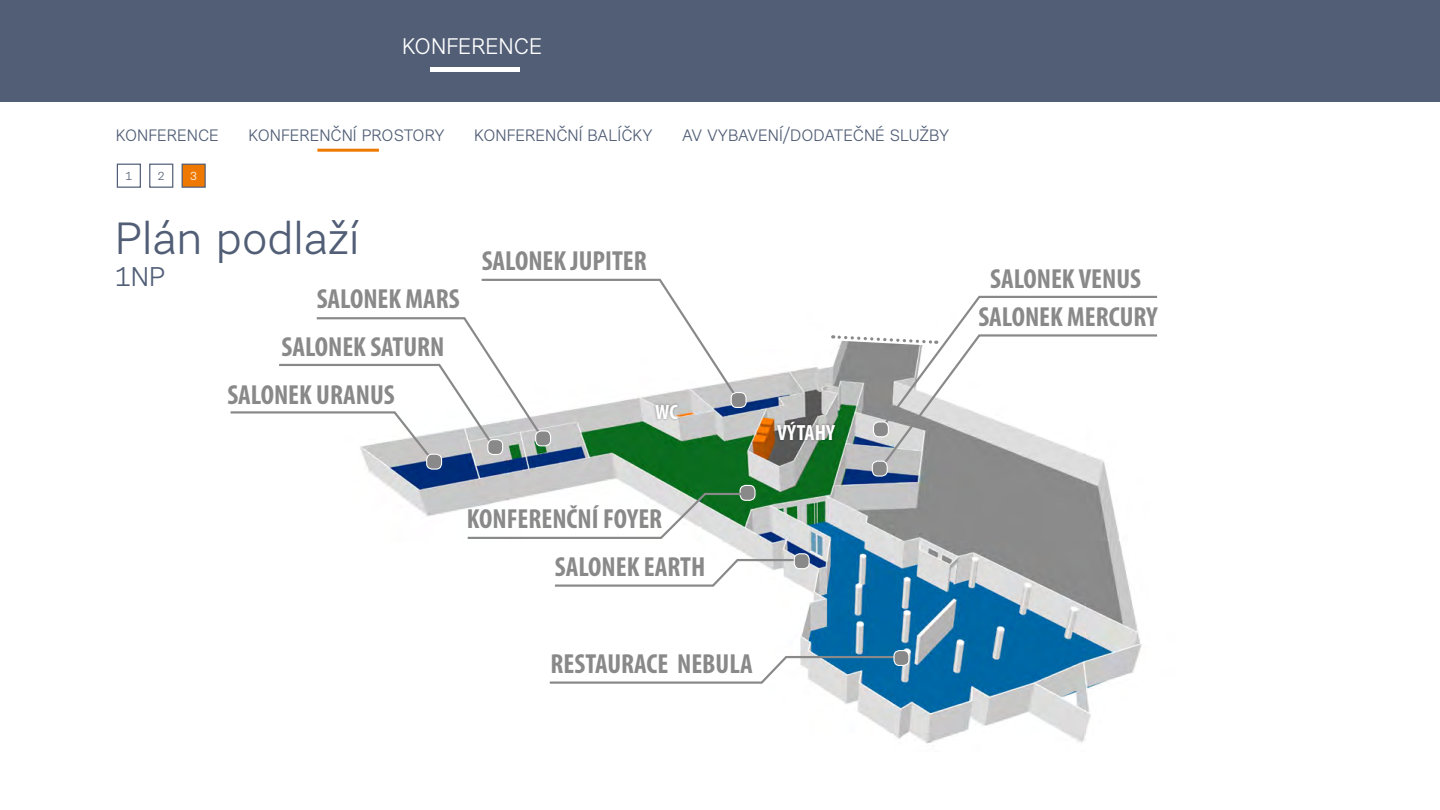
<style>
.page{position:relative;width:1440px;height:810px;background:#fff}
.page>*{position:absolute;margin:0;border:0;box-sizing:border-box;transform-origin:0 0}
.t1{font:45px "Urban Grotesk Re Bo";color:#515e76}
.t2{font:700 condensed 27.67px/38.5px "Myriad Pro";color:#8a8989;text-align:center}
.t3{font:27px "Urban Grotesk Re Bo";color:#515e76}
.t4{font:22.5px "Urban Grotesk Re Bo";color:#fff}
.t5{font:700 condensed 22.12px "Myriad Pro";color:#fff}
.t6{font:700 condensed 21px "Myriad Pro";color:#fff}
.t7{font:16.5px "Urban Grotesk Re Bo";color:#515e76}
.t8{font:11.62px "Urban Grotesk Re Bo";color:#515e76}
.t9{font:11.62px "Urban Grotesk Re Bo";color:#fff}
</style>
<div class="page">
<img style="left:364px;top:367px;width:778px;height:377px">
<div style="left:740px;top:485px;width:15px;height:15px;background:#8a8989;border-radius:6px"></div>
<div style="left:740px;top:485px;width:16px;height:16px;border:1px solid #fff;border-radius:6px"></div>
<div style="left:775px;top:419px;width:63px;height:24px;background:#000;opacity:.39"></div>
<svg style="left:548px;top:655px;width:355px;height:30px"></svg>
<svg style="left:553px;top:558px;width:248px;height:30px"></svg>
<svg style="left:465px;top:492px;width:284px;height:48px"></svg>
<svg style="left:230px;top:278px;width:512px;height:182px"></svg>
<div style="left:872px;top:461px;width:15px;height:15px;background:#8a8989;border-radius:6px"></div>
<div style="left:872px;top:461px;width:16px;height:16px;border:1px solid #fff;border-radius:6px"></div>
<div style="left:894px;top:651px;width:15px;height:14px;background:#8a8989;border-radius:6px"></div>
<div style="left:893px;top:650px;width:16px;height:16px;border:1px solid #fff;border-radius:6px"></div>
<div style="left:794px;top:554px;width:15px;height:15px;background:#8a8989;border-radius:6px"></div>
<div style="left:794px;top:553px;width:16px;height:16px;border:1px solid #fff;border-radius:6px"></div>
<div style="left:536px;top:431px;width:15px;height:15px;background:#8a8989;border-radius:6px"></div>
<div style="left:535px;top:430px;width:16px;height:16px;border:1px solid #fff;border-radius:6px"></div>
<div style="left:731px;top:393px;width:15px;height:14px;background:#8a8989;border-radius:6px"></div>
<div style="left:731px;top:392px;width:16px;height:16px;border:1px solid #fff;border-radius:6px"></div>
<div style="left:488px;top:440px;width:15px;height:15px;background:#8a8989;border-radius:6px"></div>
<div style="left:487px;top:439px;width:16px;height:16px;border:1px solid #fff;border-radius:6px"></div>
<div style="left:427px;top:454px;width:15px;height:15px;background:#8a8989;border-radius:6px"></div>
<div style="left:426px;top:454px;width:16px;height:16px;border:1px solid #fff;border-radius:6px"></div>
<svg style="left:823px;top:295px;width:334px;height:176px"></svg>
<div style="left:149px;top:164px;width:24px;height:24px;border:1px solid #515e76"></div>
<div style="left:182px;top:164px;width:23px;height:23px;background:#ef7900"></div>
<div style="left:182px;top:164px;width:24px;height:24px;border:1px solid #515e76"></div>
<div style="left:117px;top:164px;width:24px;height:24px;border:1px solid #515e76"></div>
<hr style="left:317px;top:149px;width:62px;height:3px;background:#ef7900">
<div style="left:0;top:0;width:1440px;height:102px;background:#515e76"></div>
<hr style="left:430px;top:67px;width:89px;height:4px;background:#fff">
<p class="t4" style="left:402px;top:32px;width:142px">KONFERENCE</p>
<p class="t7" style="left:116px;top:125px;width:104px">KONFERENCE</p>
<p class="t7" style="left:249px;top:125px;width:198px">KONFERENČNÍ PROSTORY</p>
<p class="t7" style="left:474px;top:125px;width:180px">KONFERENČNÍ BALÍČKY</p>
<p class="t7" style="left:682px;top:125px;width:268px">AV VYBAVENÍ/DODATEČNÉ SLUŽBY</p>
<p class="t8" style="left:125px;top:169px;width:8px">1</p>
<p class="t8" style="left:158px;top:169px;width:9px">2</p>
<p class="t9" style="left:190px;top:169px;width:8px">3</p>
<h1 class="t1" style="left:115px;top:210px;width:246px">Plán podlaží</h1>
<p class="t3" style="left:115px;top:260px;width:52px">1NP</p>
<p class="t2" style="left:317px;top:279px;width:145px">SALONEK MARS</p>
<p class="t2" style="left:282px;top:327px;width:164px">SALONEK SATURN</p>
<p class="t2" style="left:227px;top:375px;width:169px">SALONEK URANUS</p>
<p class="t2" style="left:482px;top:241px;width:167px">SALONEK JUPITER</p>
<p class="t6" style="left:655px;top:399px;width:24px">WC</p>
<p class="t2" style="left:467px;top:499px;width:197px">KONFERENČNÍ FOYER</p>
<p class="t2" style="left:555px;top:547px;width:152px">SALONEK EARTH</p>
<p class="t5" style="left:777px;top:419px;width:59px">VÝTAHY</p>
<p class="t2" style="left:978px;top:258px;width:181px">SALONEK VENUS<br>SALONEK MERCURY</p>
<p class="t2" style="left:551px;top:644px;width:204px">RESTAURACE NEBULA</p>
</div>
